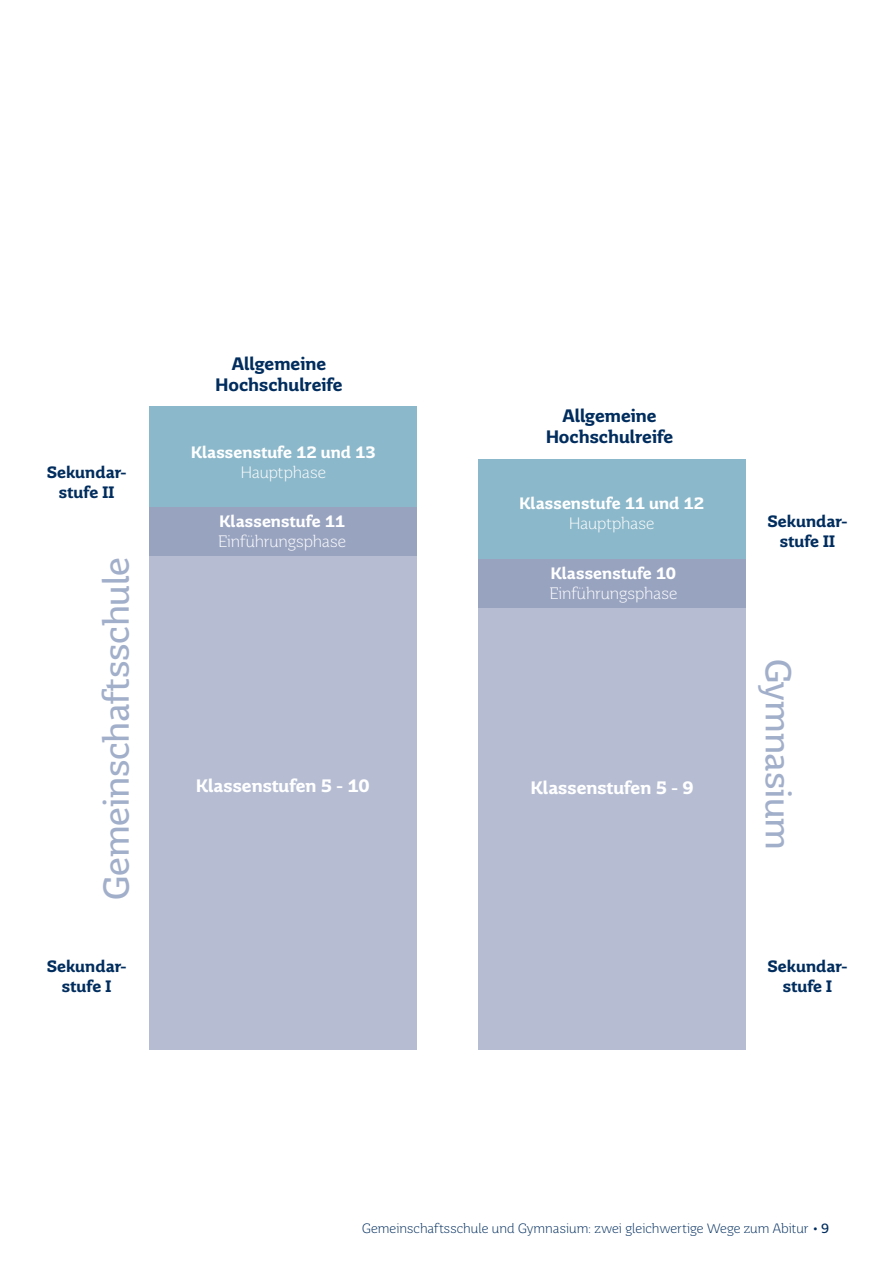
<style>
.page{position:relative;width:893px;height:1263px;background:#fff}
.page>*{position:absolute;margin:0;border:0;box-sizing:border-box;transform-origin:0 0}
.t1{font:36px "Saar Pro";letter-spacing:-.01em;color:#a2afca}
.t2{font:700 18px/21px "Saar Pro";color:#002d5e;text-align:center}
.t3{font:700 18px "Saar Pro";letter-spacing:.005em;color:#fff}
.t4{font:700 16.5px "Saar Pro";letter-spacing:.005em;color:#fff}
.t5{font:700 16.5px/19.5px "Saar Pro";letter-spacing:.005em;color:#002d5e;text-align:center}
.t6{font:300 16.5px "Saar Pro";letter-spacing:-.005em;color:#fff}
.t7{font:300 13.5px "Saar Pro";letter-spacing:.005em;color:#002d5e}
.s1{font-weight:400}
</style>
<div class="page">
<div style="left:149px;top:555px;width:268px;height:494px;background:#b6bdd3"></div>
<div style="left:478px;top:607px;width:268px;height:442px;background:#b6bdd3"></div>
<div style="left:149px;top:506px;width:268px;height:49px;background:#98a3c0"></div>
<div style="left:149px;top:407px;width:268px;height:100px;background:#8bb8ca"></div>
<div style="left:478px;top:558px;width:268px;height:49px;background:#98a3c0"></div>
<div style="left:478px;top:460px;width:268px;height:99px;background:#8bb8ca"></div>
<p class="t5" style="left:47px;top:463px;width:81px">Sekundar&shy;stufe II</p>
<h1 class="t1" style="left:95px;top:900px;width:344px;rotate:-90deg">Gemeinschaftsschule</h1>
<p class="t5" style="left:47px;top:957px;width:81px">Sekundar&shy;stufe I</p>
<p class="t2" style="left:215px;top:353px;width:129px">Allgemeine<br>Hochschulreife</p>
<p class="t4" style="left:191px;top:442px;width:186px">Klassenstufe 12 und 13</p>
<p class="t6" style="left:241px;top:463px;width:87px">Hauptphase</p>
<p class="t4" style="left:220px;top:511px;width:127px">Klassenstufe 11</p>
<p class="t6" style="left:218px;top:532px;width:129px">Einführungsphase</p>
<p class="t2" style="left:546px;top:405px;width:129px">Allgemeine<br>Hochschulreife</p>
<p class="t4" style="left:520px;top:493px;width:186px">Klassenstufe 11 und 12</p>
<p class="t6" style="left:569px;top:514px;width:87px">Hauptphase</p>
<p class="t4" style="left:551px;top:563px;width:127px">Klassenstufe 10</p>
<p class="t6" style="left:550px;top:584px;width:129px">Einführungsphase</p>
<p class="t3" style="left:196px;top:775px;width:175px">Klassenstufen 5 - 10</p>
<p class="t3" style="left:531px;top:777px;width:164px">Klassenstufen 5 - 9</p>
<p class="t5" style="left:767px;top:512px;width:81px">Sekundar&shy;stufe II</p>
<h1 class="t1" style="left:800px;top:659px;width:193px;rotate:90deg">Gymnasium</h1>
<p class="t5" style="left:767px;top:957px;width:81px">Sekundar&shy;stufe I</p>
<p class="t7" style="left:362px;top:1221px;width:469px">Gemeinschaftsschule und Gymnasium: zwei gleichwertige Wege zum Abitur <span class="s1">• 9</span></p>
</div>
